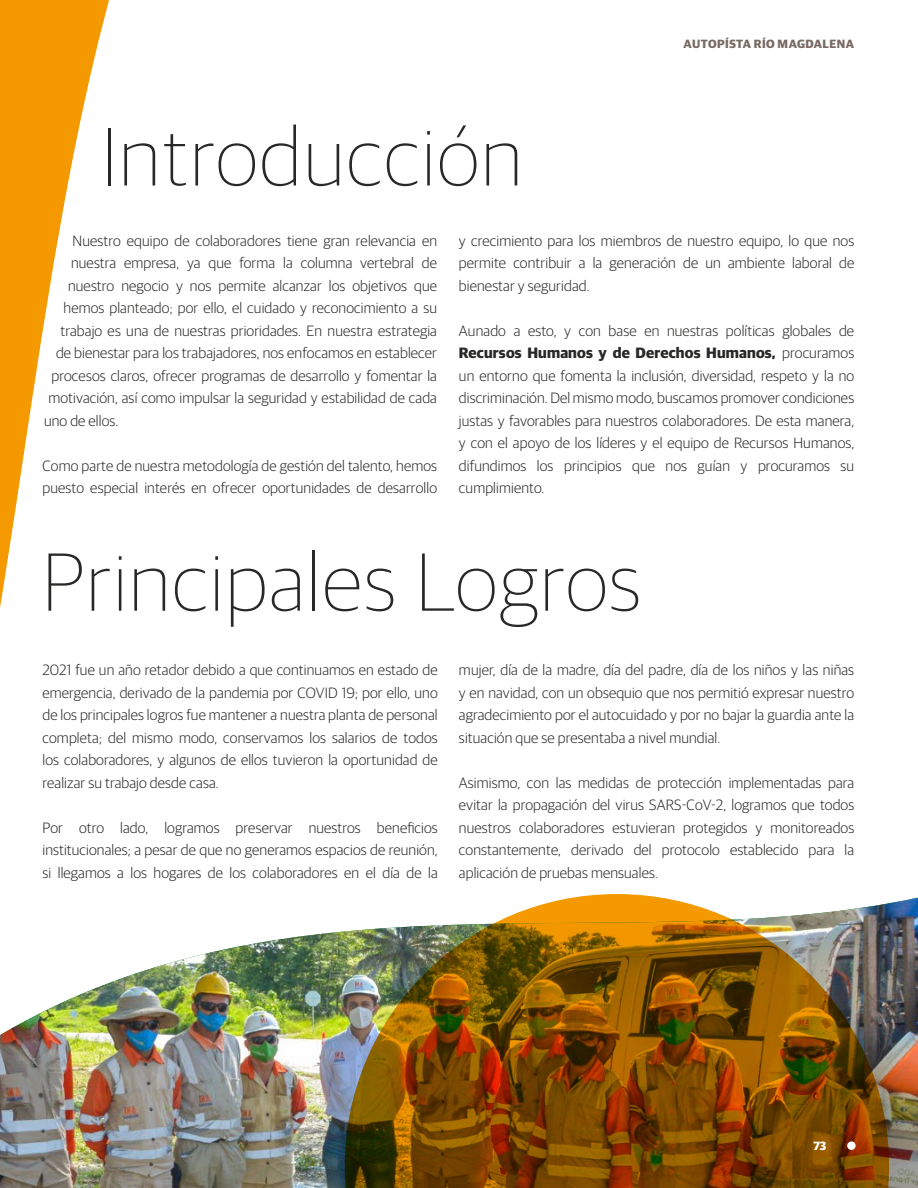
<style>
.page{position:relative;width:918px;height:1188px;background:#fff}
.page>*{position:absolute;margin:0;border:0;box-sizing:border-box;transform-origin:0 0}
.t1{font:100 82.5px "Guardian Sans";letter-spacing:.03em;color:#282827}
.t2{font:300 15px/22.5px "Guardian Sans";letter-spacing:.01em;color:#282827;text-align:justify}
.t3{font:700 12px "Guardian Sans";letter-spacing:.04em;color:#796b63}
.t4{font:700 12px "Guardian Sans";color:#fff}
.s1{font-weight:700}
</style>
<div class="page">
<svg style="left:0;top:0;width:109px;height:607px"></svg>
<img style="left:0;top:897px;width:918px;height:291px">
<img style="left:345px;top:894px;width:544px;height:294px">
<div style="left:847px;top:1141px;width:9px;height:9px;background:#fff;border-radius:50%"></div>
<h1 class="t1" style="left:101px;top:101px;width:422px">Introducción</h1>
<p class="t3" style="left:684px;top:34px;width:172px">AUTOPÍSTA RÍO MAGDALENA</p>
<p class="t2" style="left:73px;top:229px;width:366px">Nuestro equipo de colaboradores tiene gran relevancia en</p>
<p class="t2" style="left:71px;top:251px;width:368px">nuestra empresa, ya que forma la columna vertebral de</p>
<p class="t2" style="left:68px;top:274px;width:370px">nuestro negocio y nos permite alcanzar los objetivos que</p>
<p class="t2" style="left:64px;top:296px;width:375px">hemos planteado; por ello, el cuidado y reconocimiento a su</p>
<p class="t2" style="left:61px;top:319px;width:378px">trabajo es una de nuestras prioridades. En nuestra estrategia</p>
<p class="t2" style="left:56px;top:341px;width:383px">de bienestar para los trabajadores, nos enfocamos en establecer</p>
<p class="t2" style="left:52px;top:364px;width:387px">procesos claros, ofrecer programas de desarrollo y fomentar la</p>
<p class="t2" style="left:49px;top:386px;width:390px">motivación, así como impulsar la seguridad y estabilidad de cada</p>
<p class="t2" style="left:44px;top:409px;width:76px">uno de ellos.</p>
<p class="t2" style="left:43px;top:454px;width:396px">Como parte de nuestra metodología de gestión del talento, hemos puesto especial interés en ofrecer oportunidades de desarrollo</p>
<p class="t2" style="left:459px;top:229px;width:397px">y crecimiento para los miembros de nuestro equipo, lo que nos permite contribuir a la generación de un ambiente laboral de bienestar y seguridad.</p>
<p class="t2" style="left:459px;top:319px;width:397px">Aunado a esto, y con base en nuestras políticas globales de <span class="s1">Recursos Humanos y de Derechos Humanos,</span> procuramos un entorno que fomenta la inclusión, diversidad, respeto y la no discriminación. Del mismo modo, buscamos promover condiciones justas y favorables para nuestros colaboradores. De esta manera, y con el apoyo de los líderes y el equipo de Recursos Humanos, difundimos los principios que nos guían y procuramos su cumplimiento.</p>
<h1 class="t1" style="left:42px;top:527px;width:600px">Principales Logros</h1>
<p class="t2" style="left:43px;top:658px;width:397px">2021 fue un año retador debido a que continuamos en estado de emergencia, derivado de la pandemia por COVID 19; por ello, uno de los principales logros fue mantener a nuestra planta de personal completa; del mismo modo, conservamos los salarios de todos los colaboradores, y algunos de ellos tuvieron la oportunidad de realizar su trabajo desde casa.</p>
<p class="t2" style="left:43px;top:816px;width:397px">Por otro lado, logramos preservar nuestros beneficios institucionales; a pesar de que no generamos espacios de reunión, si llegamos a los hogares de los colaboradores en el día de la</p>
<p class="t2" style="left:459px;top:658px;width:397px">mujer, día de la madre, día del padre, día de los niños y las niñas y en navidad, con un obsequio que nos permitió expresar nuestro agradecimiento por el autocuidado y por no bajar la guardia ante la situación que se presentaba a nivel mundial.</p>
<p class="t2" style="left:459px;top:771px;width:397px">Asimismo, con las medidas de protección implementadas para evitar la propagación del virus SARS-CoV-2, logramos que todos nuestros colaboradores estuvieran protegidos y monitoreados constantemente, derivado del protocolo establecido para la aplicación de pruebas mensuales.</p>
<p class="t4" style="left:813px;top:1136px;width:14px">73</p>
</div>
